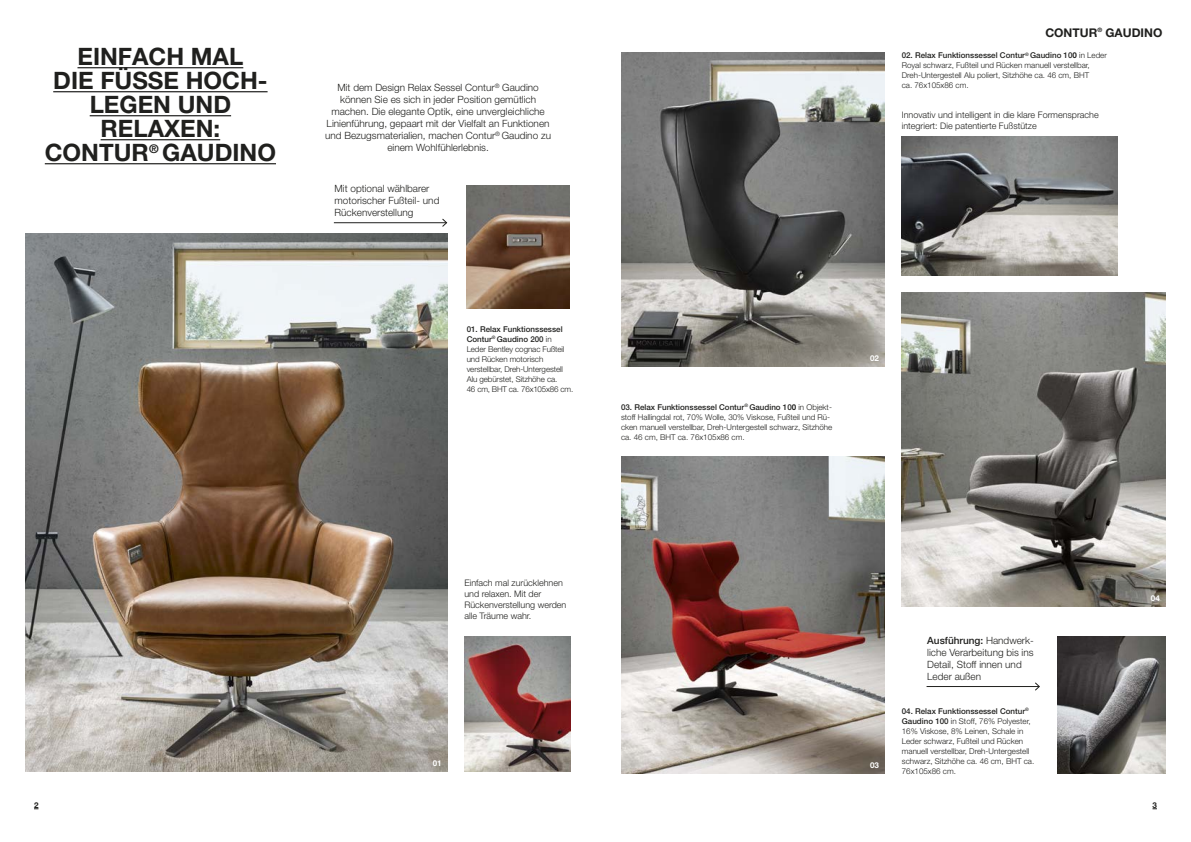
<style>
.page{position:relative;width:1191px;height:842px;background:#fff}
.page>*{position:absolute;margin:0;border:0;box-sizing:border-box;transform-origin:0 0}
.t1{font:700 24px/24px "Helvetica Neue LT Pro";color:#20201e;text-align:center}
.t2{font:700 12px "Helvetica Neue LT Pro";color:#20201e}
.t3{font:300 10px/12px "Helvetica Neue LT Pro";color:#20201e}
.t4{font:300 9px/11px "Helvetica Neue LT Pro";color:#20201e}
.t5{font:300 8px/10px "Helvetica Neue LT Pro";color:#20201e}
.t6{font:700 8px "Helvetica Neue LT Pro";letter-spacing:-.01em;color:#fff}
.t7{font:700 8px "Helvetica Neue LT Pro";color:#20201e}
.s1{font-weight:500}
.s2{font-weight:700}
</style>
<div class="page">
<hr style="left:77px;top:67px;width:166px;height:1px;background:#20201e">
<hr style="left:53px;top:91px;width:214px;height:1px;background:#20201e">
<hr style="left:90px;top:115px;width:141px;height:1px;background:#20201e">
<hr style="left:101px;top:139px;width:119px;height:1px;background:#20201e">
<hr style="left:45px;top:163px;width:231px;height:1px;background:#20201e">
<img style="left:1057px;top:636px;width:108px;height:138px">
<img style="left:464px;top:636px;width:106px;height:136px">
<img style="left:901px;top:292px;width:264px;height:315px">
<img style="left:621px;top:457px;width:263px;height:317px">
<img style="left:467px;top:186px;width:103px;height:123px">
<img style="left:26px;top:234px;width:421px;height:538px">
<img style="left:621px;top:53px;width:263px;height:313px">
<img style="left:901px;top:136px;width:216px;height:139px">
<hr style="left:334px;top:222px;width:112px;height:1px;background:#20201e">
<svg style="left:441px;top:218px;width:7px;height:9px"></svg>
<hr style="left:926px;top:686px;width:113px;height:1px;background:#20201e">
<svg style="left:1035px;top:682px;width:5px;height:9px"></svg>
<h1 class="t1" style="left:45px;top:44px;width:233px">EINFACH MAL<br>DIE FÜSSE HOCH-<br>LEGEN UND<br>RELAXEN:<br>CONTUR GAUDINO</h1>
<h2 class="t2" style="left:149px;top:142px;width:11px">®</h2>
<p class="t3" style="left:325px;top:81px;width:227px;text-align:center">Mit dem Design Relax Sessel Contur<sup>®</sup> Gaudino können Sie es sich in jeder Position gemütlich machen. Die elegante Optik, eine unvergleichliche Linienführung, gepaart mit der Vielfalt an Funktionen und Bezugsmaterialien, machen Contur<sup>®</sup> Gaudino zu einem Wohlfühlerlebnis.</p>
<p class="t3" style="left:334px;top:182px;width:106px">Mit optional wählbarer motorischer Fußteil- und<br>Rückenverstellung</p>
<p class="t5" style="left:467px;top:324px;width:108px"><span class="s1">01. Relax Funktionssessel<br>Contur</span><sup>®</sup> <span class="s1">Gaudino 200</span> in<br>Leder Bentley cognac Fußteil und Rücken motorisch verstellbar, Dreh-Untergestell<br>Alu gebürstet, Sitzhöhe ca.<br>46 cm, BHT ca. 76x105x86 cm.</p>
<h2 class="t2" style="left:1045px;top:25px;width:119px">CONTUR<sup>®</sup> GAUDINO</h2>
<p class="t5" style="left:901px;top:50px;width:207px"><span class="s1">02. Relax Funktionssessel Contur</span><sup>®</sup> <span class="s1">Gaudino 10</span><span class="s2">0</span> in Leder Royal schwarz, Fußteil und Rücken manuell verstellbar, Dreh-Untergestell Alu poliert, Sitzhöhe ca. 46 cm, BHT<br>ca. 76x105x86 cm.</p>
<p class="t4" style="left:901px;top:109px;width:198px">Innovativ und intelligent in die klare Formensprache integriert: Die patentierte Fußstütze</p>
<p class="t5" style="left:621px;top:402px;width:213px"><span class="s1">03. Relax Funktionssessel Contur</span><sup>®</sup> <span class="s1">Gaudino 10</span><span class="s2">0</span> in Objekt&shy;stoff Hallingdal rot, 70% Wolle, 30% Viskose, Fußteil und Rü&shy;cken manuell verstellbar, Dreh-Untergestell schwarz, Sitzhöhe ca. 46 cm, BHT ca. 76x105x86 cm.</p>
<p class="t6" style="left:870px;top:353px;width:10px">02</p>
<p class="t4" style="left:464px;top:577px;width:104px">Einfach mal zurücklehnen und relaxen. Mit der<br>Rückenverstellung werden alle Träume wahr.</p>
<p class="t6" style="left:433px;top:758px;width:10px">01</p>
<p class="t6" style="left:870px;top:760px;width:10px">03</p>
<p class="t3" style="left:927px;top:634px;width:108px"><span class="s1">Ausführung:</span> Handwerk&shy;liche Verarbeitung bis ins<br>Detail, Stoff innen und<br>Leder außen</p>
<p class="t5" style="left:902px;top:706px;width:134px"><span class="s1">04. Relax Funktionssessel Contur</span><sup>® </sup><span class="s1">Gaudino 100</span> in Stoff, 76% Polyester, 16% Viskose, 8% Leinen, Schale in Leder schwarz, Fußteil und Rücken manuell verstellbar, Dreh-Untergestell schwarz, Sitzhöhe ca. 46 cm, BHT ca.<br>76x105x86 cm.</p>
<p class="t6" style="left:1151px;top:593px;width:10px">04</p>
<p class="t7" style="left:34px;top:800px;width:6px">2</p>
<p class="t7" style="left:1152px;top:800px;width:6px">3</p>
</div>
